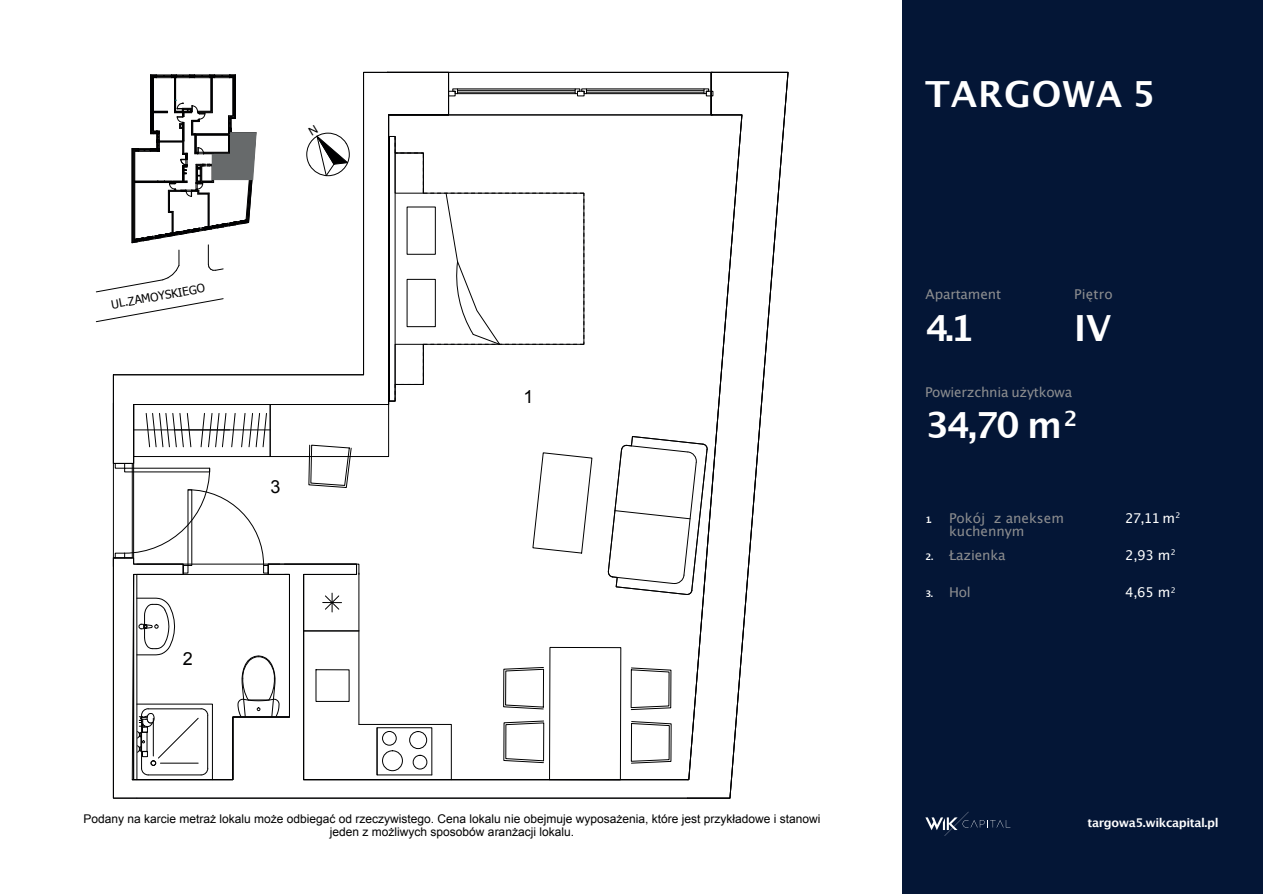
<style>
.page{position:relative;width:1263px;height:894px;background:#fff}
.page>*{position:absolute;margin:0;border:0;box-sizing:border-box;transform-origin:0 0}
.t1{font:700 36px "Lucida Grande";letter-spacing:.025em;color:#fff}
.t2{font:18px "Arial";color:#000001}
.t3{font:13.5px/13.5px "Lucida Grande";letter-spacing:-.01em;color:#8c8d8f}
.t4{font:13.5px "Lucida Grande";letter-spacing:-.045em;color:#fff}
.t5{font:12px/12.5px "Arial";color:#000001;text-align:center}
.t6{font:700 12px "Lucida Grande";letter-spacing:-.03em;color:#fff}
.t7{font:11.7px "Tahoma";color:#000001}
.t8{font:700 9px "Lucida Grande";color:#fff}
</style>
<div class="page">
<div style="left:903px;top:0;width:360px;height:892px;background:#041636"></div>
<svg style="left:925px;top:811px;width:85px;height:24px"></svg>
<svg style="left:113px;top:72px;width:675px;height:726px"></svg>
<svg style="left:96px;top:72px;width:496px;height:725px"></svg>
<p class="t7" style="left:110px;top:296px;width:96px;rotate:-10deg">UL.ZAMOYSKIEGO</p>
<h2 class="t2" style="left:183px;top:646px;width:12px">2</h2>
<h2 class="t2" style="left:270px;top:475px;width:12px">3</h2>
<h2 class="t2" style="left:523px;top:384px;width:12px">1</h2>
<p class="t5" style="left:83px;top:812px;width:738px">Podany na karcie metraż lokalu może odbiegać od rzeczywistego. Cena lokalu nie obejmuje wyposażenia, które jest przykładowe i stanowi jeden z możliwych sposobów aranżacji lokalu.</p>
<h1 class="t1" style="left:925px;top:65px;width:232px">TARGOWA 5</h1>
<p class="t3" style="left:925px;top:287px;width:77px">Apartament</p>
<h1 class="t1" style="left:925px;top:298px;width:50px">4.1</h1>
<p class="t3" style="left:1074px;top:287px;width:40px">Piętro</p>
<h1 class="t1" style="left:1074px;top:298px;width:39px">IV</h1>
<p class="t3" style="left:925px;top:385px;width:149px">Powierzchnia użytkowa</p>
<h1 class="t1" style="left:925px;top:396px;width:154px">34,70 m <sup>2</sup></h1>
<p class="t8" style="left:925px;top:512px;width:8px">1.</p>
<p class="t8" style="left:925px;top:549px;width:9px">2.</p>
<p class="t8" style="left:925px;top:586px;width:9px">3.</p>
<p class="t3" style="left:949px;top:511px;width:116px">Pokój z aneksem kuchennym</p>
<p class="t3" style="left:949px;top:548px;width:58px">Łazienka</p>
<p class="t3" style="left:949px;top:585px;width:23px">Hol</p>
<p class="t4" style="left:1125px;top:509px;width:57px">27,11 m <sup>2</sup></p>
<p class="t4" style="left:1125px;top:547px;width:52px">2,93 m <sup>2</sup></p>
<p class="t4" style="left:1125px;top:584px;width:52px">4,65 m <sup>2</sup></p>
<p class="t6" style="left:1088px;top:812px;width:133px">targowa5.wikcapital.pl</p>
</div>
